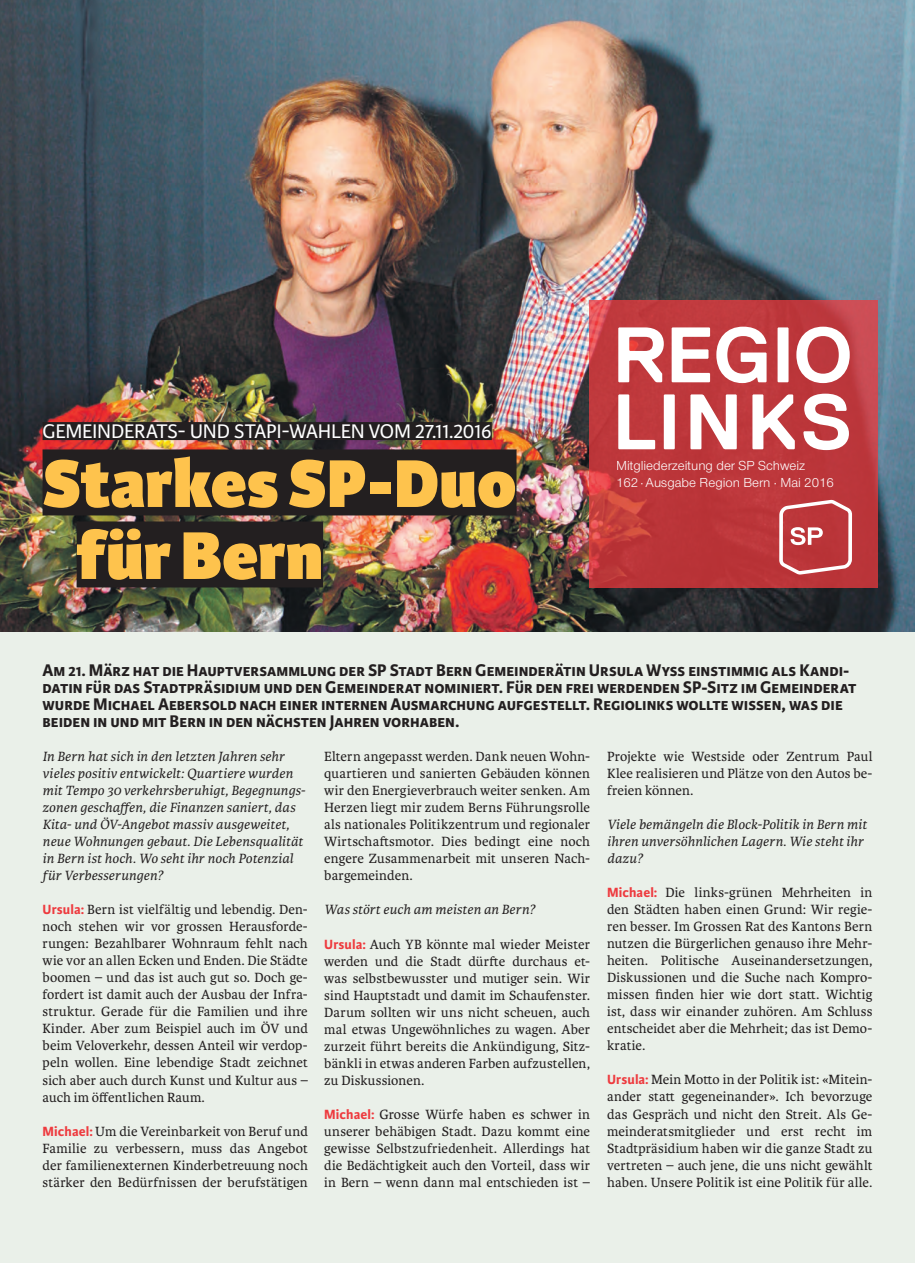
<style>
.page{position:relative;width:915px;height:1263px;background:#fff}
.page>*{position:absolute;margin:0;border:0;box-sizing:border-box;transform-origin:0 0}
.t1{font:800 72px/72px "Karmina Sans";color:#fec34d}
.t2{font:21px "Karmina Sans";letter-spacing:-.01em;color:#fff}
.t3{font:700 18px/17px "Karmina Sans";color:#231f20}
.t4{font:14.25px/17px "Karmina";letter-spacing:.01em;color:#231f20;text-align:justify}
.t5{font:italic 14.25px/17px "Karmina";letter-spacing:.01em;color:#231f20}
.t6{font:13.5px/16.2px "Nimbus San Nov";color:#fff}
.s1{font-family:"Karmina Sans";font-weight:700;color:#ee3a3e}
</style>
<div class="page">
<div style="left:0;top:0;width:914px;height:1263px;background:#eaf0e9"></div>
<img style="left:0;top:0;width:914px;height:631px">
<div style="left:43px;top:422px;width:448px;height:18px;background:#231f20"></div>
<div style="left:43px;top:449px;width:473px;height:66px;background:#231f20"></div>
<div style="left:77px;top:521px;width:246px;height:66px;background:#231f20"></div>
<svg style="left:589px;top:300px;width:288px;height:287px;background:#bf3a3d"></svg>
<svg style="left:779px;top:500px;width:72px;height:74px;background:#c95f62"></svg>
<svg style="left:618px;top:327px;width:45px;height:55px;background:#e9b6b7"></svg>
<svg style="left:671px;top:327px;width:38px;height:55px;background:#e7b7b8"></svg>
<svg style="left:716px;top:327px;width:50px;height:56px;background:#e2a6a7"></svg>
<svg style="left:777px;top:327px;width:11px;height:55px"></svg>
<svg style="left:796px;top:327px;width:53px;height:56px;background:#dc999b"></svg>
<svg style="left:618px;top:394px;width:37px;height:55px;background:#d98a8c"></svg>
<svg style="left:663px;top:394px;width:11px;height:55px"></svg>
<svg style="left:690px;top:394px;width:46px;height:55px;background:#e7b8b9"></svg>
<svg style="left:752px;top:394px;width:42px;height:55px;background:#e3abac"></svg>
<svg style="left:803px;top:394px;width:45px;height:56px;background:#e0a5a7"></svg>
<h2 class="t2" style="left:43px;top:419px;width:450px">GEMEINDERATS- UND STAPI-WAHLEN VOM 27.11.2016</h2>
<h1 class="t1" style="left:77px;top:450px;width:441px;text-indent:-34px">Starkes SP-Duo für Bern</h1>
<p class="t6" style="left:615px;top:458px;width:219px">Mitgliederzeitung der SP Schweiz<br>162 · Ausgabe Region Bern · Mai 2016</p>
<p class="t3" style="left:43px;top:662px;width:815px">Am 21. März hat die Hauptversammlung der SP Stadt Bern Gemeinderätin Ursula Wyss einstimmig als Kandi&shy;datin für das Stadtpräsidium und den Gemeinderat nominiert. Für den frei werdenden SP-Sitz im Gemeinderat wurde Michael Aebersold nach einer internen Ausmarchung aufgestellt. Regiolinks wollte wissen, was die beiden in und mit Bern in den nächsten Jahren vorhaben.</p>
<p class="t5" style="left:43px;top:748px;width:264px">In Bern hat sich in den letzten Jahren sehr vieles positiv entwickelt: Quartiere wurden mit Tempo 30 verkehrsberuhigt, Begegnungs&shy;zonen geschaffen, die Finanzen saniert, das Kita- und ÖV-Angebot massiv ausgeweitet, neue Wohnungen gebaut. Die Lebensqualität in Bern ist hoch. Wo seht ihr noch Potenzial für Verbesserungen?</p>
<p class="t4" style="left:43px;top:901px;width:267px"><span class="s1">Ursula:</span> Bern ist vielfältig und lebendig. Den&shy;noch stehen wir vor grossen Herausforde&shy;rungen: Bezahlbarer Wohnraum fehlt nach wie vor an allen Ecken und Enden. Die Städte boomen – und das ist auch gut so. Doch ge&shy;fordert ist damit auch der Ausbau der Infra&shy;struktur. Gerade für die Familien und ihre Kinder. Aber zum Beispiel auch im ÖV und beim Veloverkehr, dessen Anteil wir verdop&shy;peln wollen. Eine lebendige Stadt zeichnet sich aber auch durch Kunst und Kultur aus – auch im öffentlichen Raum.</p>
<p class="t4" style="left:43px;top:1123px;width:267px"><span class="s1">Michael:</span> Um die Vereinbarkeit von Beruf und Familie zu verbessern, muss das Angebot der familienexternen Kinderbetreuung noch stärker den Bedürfnissen der berufstätigen</p>
<p class="t4" style="left:607px;top:748px;width:267px">Projekte wie Westside oder Zentrum Paul Klee realisieren und Plätze von den Autos be&shy;freien können.</p>
<p class="t5" style="left:607px;top:816px;width:261px">Viele bemängeln die Block-Politik in Bern mit ihren unversöhnlichen Lagern. Wie steht ihr dazu?</p>
<p class="t4" style="left:607px;top:884px;width:267px"><span class="s1">Michael:</span> Die links-grünen Mehrheiten in den Städten haben einen Grund: Wir regie&shy;ren besser. Im Grossen Rat des Kantons Bern nutzen die Bürgerlichen genauso ihre Mehr&shy;heiten. Politische Auseinandersetzungen, Diskussionen und die Suche nach Kompro&shy;missen finden hier wie dort statt. Wichtig ist, dass wir einander zuhören. Am Schluss entscheidet aber die Mehrheit; das ist Demo&shy;kratie.</p>
<p class="t4" style="left:607px;top:1071px;width:267px"><span class="s1">Ursula:</span> Mein Motto in der Politik ist: «Mitein&shy;ander statt gegeneinander». Ich bevorzuge das Gespräch und nicht den Streit. Als Ge&shy;meinderatsmitglieder und erst recht im Stadtpräsidium haben wir die ganze Stadt zu vertreten – auch jene, die uns nicht gewählt haben. Unsere Politik ist eine Politik für alle.</p>
<p class="t4" style="left:324px;top:748px;width:267px">Eltern angepasst werden. Dank neuen Wohn&shy;quartieren und sanierten Gebäuden können wir den Energieverbrauch weiter senken. Am Herzen liegt mir zudem Berns Führungsrolle als nationales Politikzentrum und regionaler Wirtschaftsmotor. Dies bedingt eine noch engere Zusammenarbeit mit unseren Nach&shy;bargemeinden.</p>
<p class="t5" style="left:324px;top:902px;width:212px">Was stört euch am meisten an Bern?</p>
<p class="t4" style="left:324px;top:935px;width:267px"><span class="s1">Ursula:</span> Auch YB könnte mal wieder Meister werden und die Stadt dürfte durchaus et&shy;was selbstbewusster und mutiger sein. Wir sind Hauptstadt und damit im Schaufenster.<br>Darum sollten wir uns nicht scheuen, auch mal etwas Ungewöhnliches zu wagen. Aber zurzeit führt bereits die Ankündigung, Sitz&shy;bänkli in etwas anderen Farben aufzustellen, zu Diskussionen.</p>
<p class="t4" style="left:324px;top:1106px;width:267px"><span class="s1">Michael:</span> Grosse Würfe haben es schwer in unserer behäbigen Stadt. Dazu kommt eine gewisse Selbstzufriedenheit. Allerdings hat die Bedächtigkeit auch den Vorteil, dass wir in Bern – wenn dann mal entschieden ist –</p>
</div>
